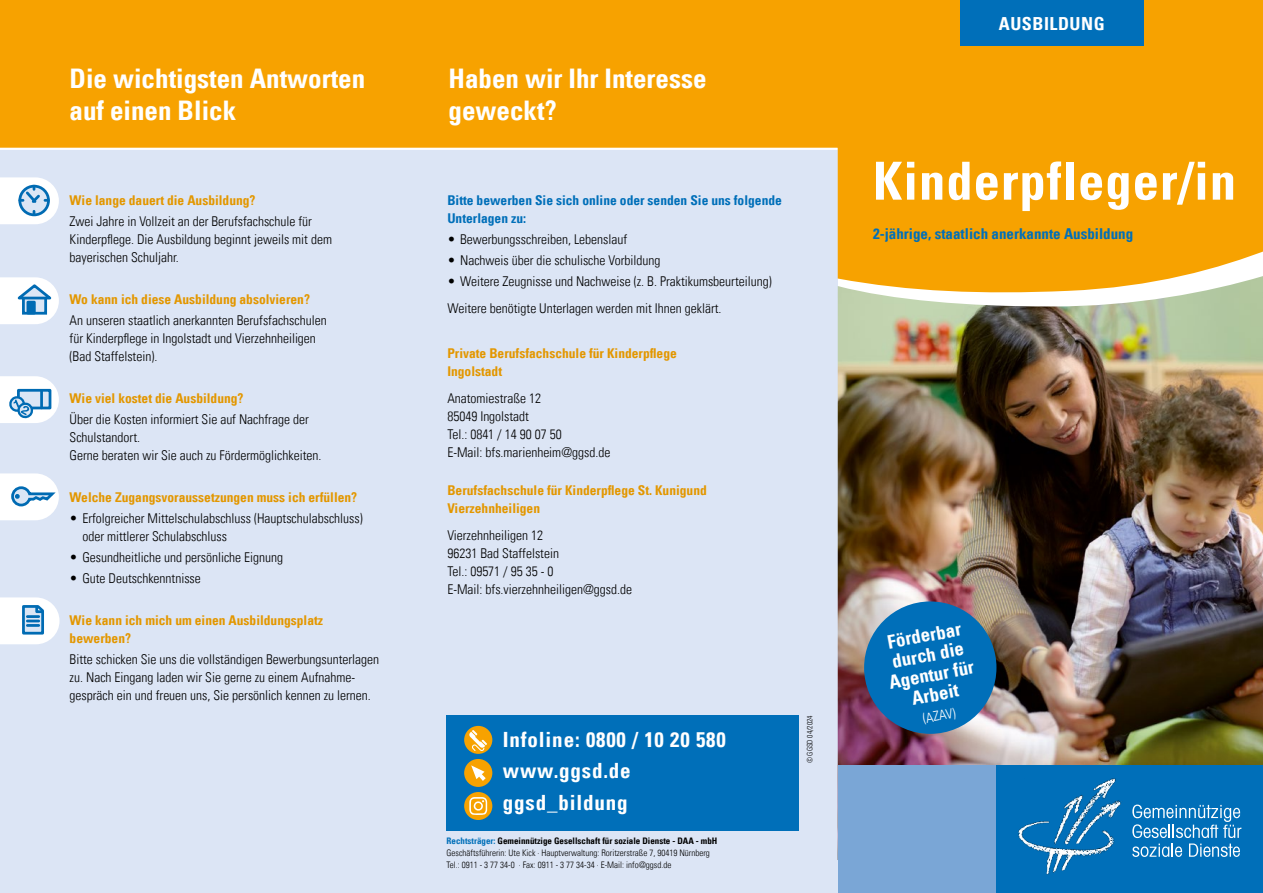
<style>
.page{position:relative;width:1263px;height:893px;background:#fff}
.page>*{position:absolute;margin:0;border:0;box-sizing:border-box;transform-origin:0 0}
.t1{font:52.5px "Univers Com 67 Bold Cond";letter-spacing:.02em;color:#fff}
.t2{font:27px/32.4px "Univers Com 67 Bold Cond";color:#fff}
.t3{font:21px/31.5px "Univers Com 67 Bold Cond";letter-spacing:.04em;color:#fff}
.t4{font:18.9px/20px "Univers Com 67 Bold Cond";color:#fff;text-align:center}
.t5{font:18px "Univers Com 67 Bold Cond";letter-spacing:.03em;color:#fff}
.t6{font:15px "Univers Com 67 Bold Cond";color:#006fb9}
.t7{font:13.5px/18px "Univers Com 47 Light Cond";color:#000}
.t8{font:13.5px/18px "Univers Com 67 Bold Cond";color:#e39700}
.t9{font:13.5px/18px "Univers Com 67 Bold Cond";color:#006fb9}
.t10{font:13.5px "Univers Com 47 Light Cond";color:#fff}
.t11{font:9px/12px "Univers Com 47 Light Cond";color:#000}
.t12{font:9px "Univers Com 67 Bold Cond";color:#000}
.t13{font:7.5px "Univers Com 47 Light Cond";color:#000}
.s1{color:#006fb9}
</style>
<div class="page">
<div style="left:0;top:0;width:838px;height:149px;background:#f7a200"></div>
<div style="left:406px;top:149px;width:432px;height:744px;background:#dce5f5"></div>
<div style="left:0;top:149px;width:406px;height:744px;background:#dce5f5"></div>
<svg style="left:0;top:177px;width:59px;height:47px"></svg>
<svg style="left:0;top:277px;width:59px;height:47px"></svg>
<div style="left:28px;top:302px;width:6px;height:11px;background:#006bb3"></div>
<div style="left:27px;top:301px;width:9px;height:13px;border:3px solid #006bb3"></div>
<svg style="left:0;top:376px;width:59px;height:47px"></svg>
<svg style="left:0;top:473px;width:59px;height:47px;background:#deebf5"></svg>
<hr style="left:0;top:148px;width:838px;height:2px;background:#fff">
<div style="left:838px;top:0;width:425px;height:276px;background:#f7a200"></div>
<img style="left:838px;top:276px;width:425px;height:489px">
<div style="left:960px;top:0;width:183px;height:45px;background:#006fb9"></div>
<div style="left:995px;top:765px;width:268px;height:128px;background:#006fb9"></div>
<svg style="left:1132px;top:805px;width:109px;height:52px"></svg>
<img style="left:1018px;top:778px;width:104px;height:97px">
<div style="left:838px;top:765px;width:157px;height:128px;background:#7aa6d6"></div>
<svg style="left:0;top:597px;width:60px;height:47px"></svg>
<div style="left:446px;top:715px;width:353px;height:115px;background:#006fb9"></div>
<div style="left:464px;top:726px;width:28px;height:28px;background:#f7a200;border-radius:50%"></div>
<svg style="left:469px;top:730px;width:18px;height:21px"></svg>
<div style="left:464px;top:759px;width:28px;height:28px;background:#f7a200;border-radius:50%"></div>
<div style="left:464px;top:792px;width:28px;height:28px;background:#f7a200;border-radius:50%"></div>
<svg style="left:471px;top:765px;width:15px;height:16px"></svg>
<svg style="left:469px;top:797px;width:18px;height:18px"></svg>
<div style="left:864px;top:601px;width:132px;height:133px;background:#006fb9;border-radius:50%"></div>
<h2 class="t2" style="left:70px;top:62px;width:297px">Die wichtigsten Antworten auf einen Blick</h2>
<p class="t8" style="left:70px;top:191px;width:188px">Wie lange dauert die Ausbildung?</p>
<p class="t7" style="left:70px;top:213px;width:264px">Zwei Jahre in Vollzeit an der Berufsfachschule für<br>Kinderpflege. Die Ausbildung beginnt jeweils mit dem bayerischen Schuljahr.</p>
<p class="t8" style="left:70px;top:290px;width:242px">Wo kann ich diese Ausbildung absolvieren?</p>
<p class="t7" style="left:70px;top:311px;width:259px">An unseren staatlich anerkannten Berufsfachschulen für Kinderpflege in Ingolstadt und Vierzehnheiligen (Bad Staffelstein).</p>
<p class="t8" style="left:70px;top:389px;width:176px">Wie viel kostet die Ausbildung?</p>
<p class="t7" style="left:70px;top:410px;width:253px">Über die Kosten informiert Sie auf Nachfrage der<br>Schulstandort.<br>Gerne beraten wir Sie auch zu Fördermöglichkeiten.</p>
<p class="t8" style="left:70px;top:488px;width:289px">Welche Zugangsvoraussetzungen muss ich erfüllen?</p>
<p class="t7" style="left:82px;top:509px;width:282px;text-indent:-13px">• Erfolgreicher Mittelschulabschluss (Hauptschulabschluss) oder mittlerer Schulabschluss</p>
<p class="t7" style="left:70px;top:548px;width:215px">• Gesundheitliche und persönliche Eignung</p>
<p class="t7" style="left:70px;top:569px;width:133px">• Gute Deutschkenntnisse</p>
<p class="t8" style="left:70px;top:611px;width:255px">Wie kann ich mich um einen Ausbildungsplatz bewerben?</p>
<p class="t7" style="left:70px;top:650px;width:311px">Bitte schicken Sie uns die vollständigen Bewerbungsunterlagen zu. Nach Eingang laden wir Sie gerne zu einem Aufnahme&shy;gespräch ein und freuen uns, Sie persönlich kennen zu lernen.</p>
<h2 class="t2" style="left:449px;top:62px;width:259px">Haben wir Ihr Interesse geweckt?</h2>
<p class="t9" style="left:447px;top:191px;width:336px">Bitte bewerben Sie sich online oder senden Sie uns folgende<br>Unterlagen zu:</p>
<p class="t7" style="left:447px;top:231px;width:181px">• Bewerbungsschreiben, Lebenslauf</p>
<p class="t7" style="left:447px;top:251px;width:215px">• Nachweis über die schulische Vorbildung</p>
<p class="t7" style="left:447px;top:268px;width:326px;line-height:27px">• Weitere Zeugnisse und Nachweise (z. B. Praktikumsbeurteilung)<br>Weitere benötigte Unterlagen werden mit Ihnen geklärt.</p>
<p class="t8" style="left:447px;top:344px;width:231px">Private Berufsfachschule für Kinderpflege<br>Ingolstadt</p>
<p class="t7" style="left:447px;top:389px;width:164px">Anatomiestraße 12<br>85049 Ingolstadt<br>Tel.: 0841 / 14 90 07 50<br>E-Mail: bfs.marienheim@ggsd.de</p>
<p class="t8" style="left:447px;top:481px;width:261px">Berufsfachschule für Kinderpflege St. Kunigund<br>Vierzehnheiligen</p>
<p class="t7" style="left:447px;top:526px;width:186px">Vierzehnheiligen 12<br>96231 Bad Staffelstein<br>Tel.: 09571 / 95 35 - 0<br>E-Mail: bfs.vierzehnheiligen@ggsd.de</p>
<h3 class="t3" style="left:503px;top:724px;width:224px">Infoline: 0800 / 10 20 580 www.ggsd.de ggsd_bildung</h3>
<p class="t12" style="left:446px;top:835px;width:272px"><span class="s1">Rechtsträger:</span> Gemeinnützige Gesellschaft für soziale Dienste - DAA - mbH</p>
<p class="t11" style="left:446px;top:847px;width:265px">Geschäftsführerin: Ute Kick · Hauptverwaltung: Roritzerstraße 7, 90419 Nürnberg<br>Tel.: 0911 - 3 77 34-0 · Fax: 0911 - 3 77 34-34 · E-Mail: info@ggsd.de</p>
<p class="t13" style="left:805px;top:763px;width:50px;rotate:-90deg">© GGSD 04/2024</p>
<h3 class="t5" style="left:999px;top:12px;width:107px">AUSBILDUNG</h3>
<h1 class="t1" style="left:873px;top:149px;width:364px">Kinderpfleger/in</h1>
<p class="t6" style="left:873px;top:224px;width:262px">2-jährige, staatlich anerkannte Ausbildung</p>
<h3 class="t4" style="left:880px;top:633px;width:88px;rotate:-11deg">Förderbar durch die<br>Agentur für<br>Arbeit</h3>
<p class="t10" style="left:921px;top:710px;width:35px;rotate:-10deg">(AZAV)</p>
</div>
